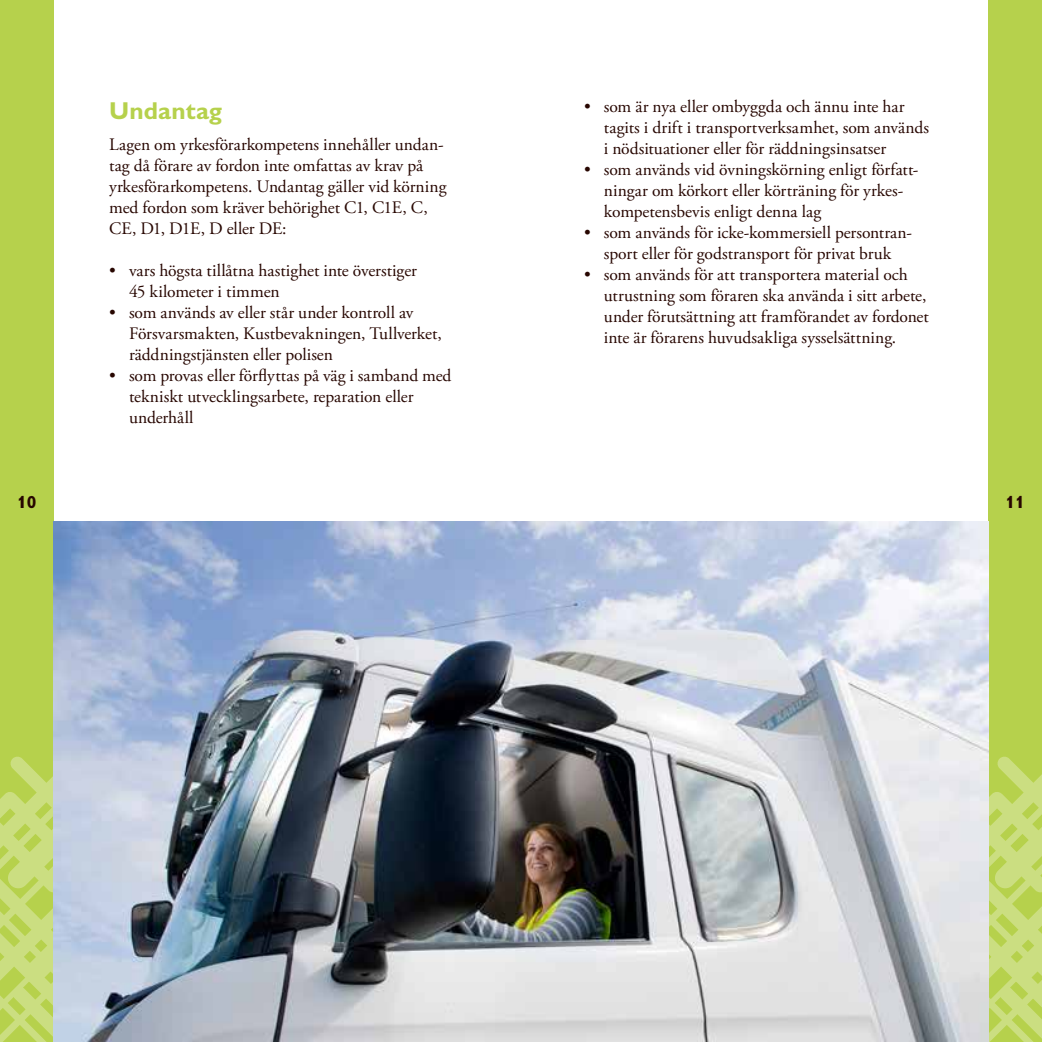
<style>
.page{position:relative;width:1042px;height:1042px;background:#fff}
.page>*{position:absolute;margin:0;border:0;box-sizing:border-box;transform-origin:0 0}
.t1{font:700 24.5px "Gill Alt One";letter-spacing:.005em;color:#b6d14c}
.t2{font:17.5px/21px "Adobe Garamond Pro";color:#270600}
.t3{font:700 17.5px "Gill Alt One";color:#270600}
</style>
<div class="page">
<div style="left:0;top:0;width:54px;height:1042px;background:#b6d14c"></div>
<div style="left:988px;top:0;width:54px;height:1042px;background:#b6d14c"></div>
<svg style="left:0;top:734px;width:54px;height:308px"></svg>
<svg style="left:988px;top:734px;width:54px;height:308px;fill:#cbde81"></svg>
<img style="left:54px;top:521px;width:934px;height:521px">
<h1 class="t1" style="left:109px;top:96px;width:115px">Undantag</h1>
<p class="t2" style="left:109px;top:134px;width:339px">Lagen om yrkesförarkompetens innehåller undan&shy;tag då förare av fordon inte omfattas av krav på yrkesförarkompetens. Undantag gäller vid körning med fordon som kräver behörighet C1, C1E, C, CE, D1, D1E, D eller DE:</p>
<p class="t2" style="left:129px;top:260px;width:289px;text-indent:-20px">• vars högsta tillåtna hastighet inte överstiger<br>45 kilometer i timmen</p>
<p class="t2" style="left:129px;top:302px;width:314px;text-indent:-20px">• som används av eller står under kontroll av<br>Försvarsmakten, Kustbevakningen, Tullverket, räddningstjänsten eller polisen</p>
<p class="t2" style="left:129px;top:365px;width:324px;text-indent:-20px">• som provas eller förflyttas på väg i samband med tekniskt utvecklingsarbete, reparation eller underhåll</p>
<p class="t2" style="left:604px;top:96px;width:327px;text-indent:-20px">• som är nya eller ombyggda och ännu inte har tagits i drift i transportverksamhet, som används i nödsituationer eller för räddningsinsatser</p>
<p class="t2" style="left:604px;top:159px;width:316px;text-indent:-20px">• som används vid övningskörning enligt författ&shy;ningar om körkort eller körträning för yrkes&shy;kompetensbevis enligt denna lag</p>
<p class="t2" style="left:584px;top:222px;width:330px;text-align:center">• som används för icke-kommersiell persontran&shy;sport eller för godstransport för privat bruk</p>
<p class="t2" style="left:604px;top:264px;width:327px;text-indent:-20px">• som används för att transportera material och utrustning som föraren ska använda i sitt arbete, under förutsättning att framförandet av fordonet inte är förarens huvudsakliga sysselsättning.</p>
<p class="t3" style="left:17px;top:491px;width:21px">10</p>
<p class="t3" style="left:1005px;top:491px;width:21px">11</p>
</div>
